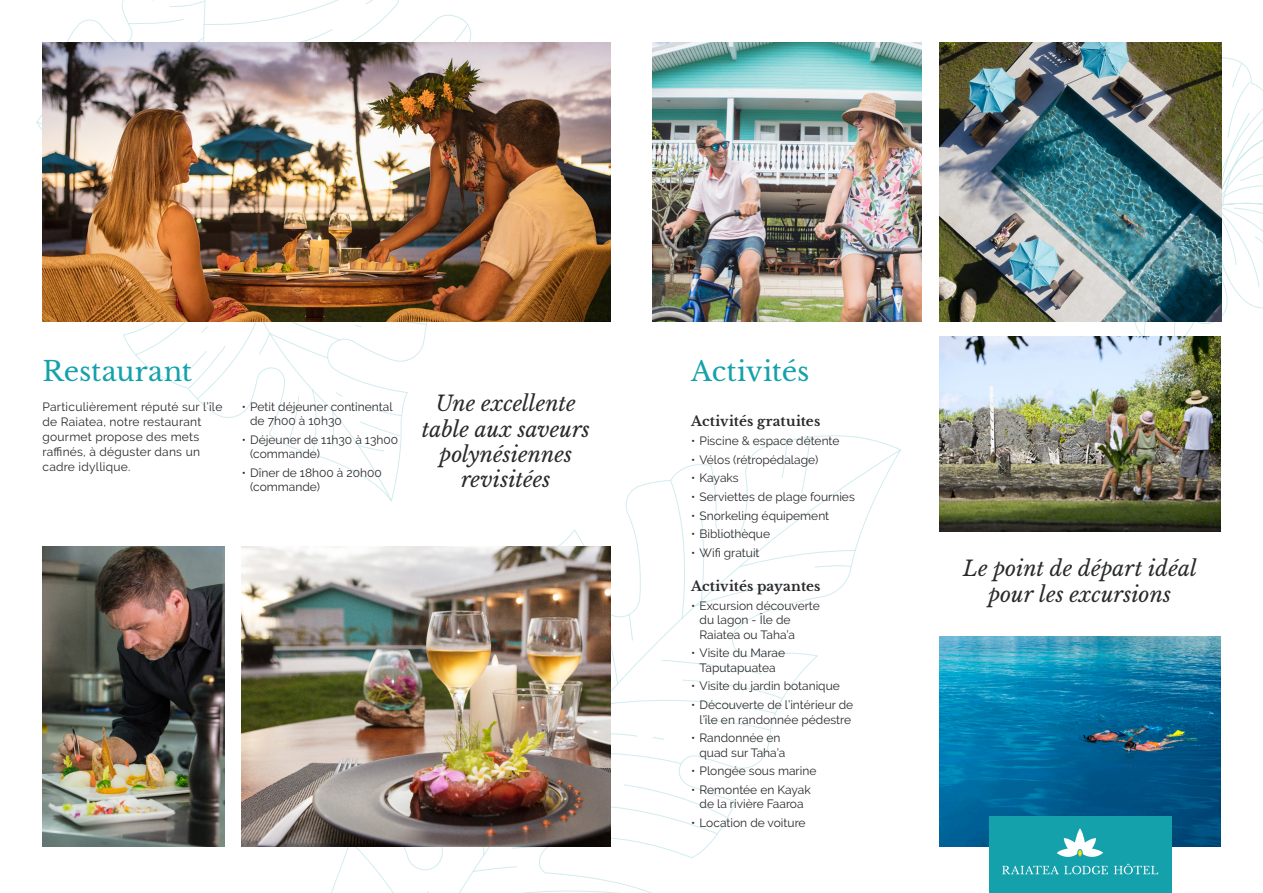
<style>
.page{position:relative;width:1263px;height:893px;background:#fff}
.page>*{position:absolute;margin:0;border:0;box-sizing:border-box;transform-origin:0 0}
.H1_fr{font:27px "Libre Baskerville";color:#14a1ab}
.H1_uk{font:italic 21px/25.2px "Libre Baskerville";color:#292a2c;text-align:center}
.H2_fr{font:700 13.5px "Libre Baskerville";letter-spacing:.015em;color:#292a2c}
.t1{font:12px/14.4px "Raleway";color:#292a2c}
.t2{font:12px/15px "Raleway";letter-spacing:.02em;color:#292a2c}
</style>
<div class="page">
<svg style="left:331px;top:437px;width:521px;height:456px"></svg>
<svg style="left:36px;top:42px;width:476px;height:461px"></svg>
<svg style="left:44px;top:0;width:453px;height:452px"></svg>
<svg style="left:1050px;top:60px;width:213px;height:284px"></svg>
<img style="left:43px;top:546px;width:182px;height:300px">
<img style="left:242px;top:546px;width:368px;height:300px">
<img style="left:43px;top:43px;width:567px;height:278px">
<img style="left:653px;top:43px;width:269px;height:278px">
<img style="left:939px;top:43px;width:282px;height:278px">
<img style="left:939px;top:636px;width:281px;height:210px">
<img style="left:939px;top:336px;width:281px;height:195px">
<div style="left:989px;top:816px;width:182px;height:77px;background:#14a1ab"></div>
<svg style="left:1002px;top:866px;width:106px;height:8px"></svg>
<svg style="left:1114px;top:864px;width:44px;height:10px"></svg>
<svg style="left:1057px;top:828px;width:46px;height:29px"></svg>
<p class="H1_fr" style="left:43px;top:355px;width:151px">Restaurant</p>
<p class="t2" style="left:43px;top:400px;width:181px">Particulièrement réputé sur l’île de Raiatea, notre restaurant gourmet propose des mets raffinés, à déguster dans un cadre idyllique.</p>
<p class="t1" style="left:250px;top:399px;width:144px;text-indent:-9px">• Petit déjeuner continental de 7h00 à 10h30</p>
<p class="t1" style="left:250px;top:432px;width:149px;text-indent:-9px">• Déjeuner de 11h30 à 13h00 (commande)</p>
<p class="t1" style="left:250px;top:465px;width:133px;text-indent:-9px">• Dîner de 18h00 à 20h00 (commande)</p>
<p class="H1_uk" style="left:422px;top:391px;width:170px">Une excellente table aux saveurs polynésiennes revisitées</p>
<p class="H1_fr" style="left:691px;top:355px;width:120px">Activités</p>
<p class="H2_fr" style="left:691px;top:413px;width:131px">Activités gratuites</p>
<p class="t1" style="left:691px;top:433px;width:150px">• Piscine &amp; espace détente</p>
<p class="t1" style="left:691px;top:452px;width:129px">• Vélos (rétropédalage)</p>
<p class="t1" style="left:691px;top:471px;width:49px">• Kayaks</p>
<p class="t1" style="left:691px;top:489px;width:165px">• Serviettes de plage fournies</p>
<p class="t1" style="left:691px;top:508px;width:140px">• Snorkeling équipement</p>
<p class="t1" style="left:691px;top:527px;width:81px">• Bibliothèque</p>
<p class="t1" style="left:691px;top:545px;width:70px">• Wifi gratuit</p>
<p class="H2_fr" style="left:691px;top:578px;width:131px">Activités payantes</p>
<p class="t1" style="left:699px;top:598px;width:122px;text-indent:-9px">• Excursion découverte du lagon - Île de<br>Raiatea ou Taha’a</p>
<p class="t1" style="left:691px;top:646px;width:96px;text-align:center">• Visite du Marae<br>Taputapuatea</p>
<p class="t1" style="left:691px;top:679px;width:150px">• Visite du jardin botanique</p>
<p class="t1" style="left:691px;top:698px;width:164px;text-align:center">• Découverte de l’intérieur de l’île en randonnée pédestre</p>
<p class="t1" style="left:699px;top:731px;width:87px;text-indent:-9px">• Randonnée en quad sur Taha’a</p>
<p class="t1" style="left:691px;top:764px;width:127px">• Plongée sous marine</p>
<p class="t1" style="left:691px;top:782px;width:121px;text-align:center">• Remontée en Kayak de la rivière Faaroa</p>
<p class="t1" style="left:691px;top:815px;width:116px">• Location de voiture</p>
<p class="H1_uk" style="left:963px;top:556px;width:235px">Le point de départ idéal pour les excursions</p>
</div>
